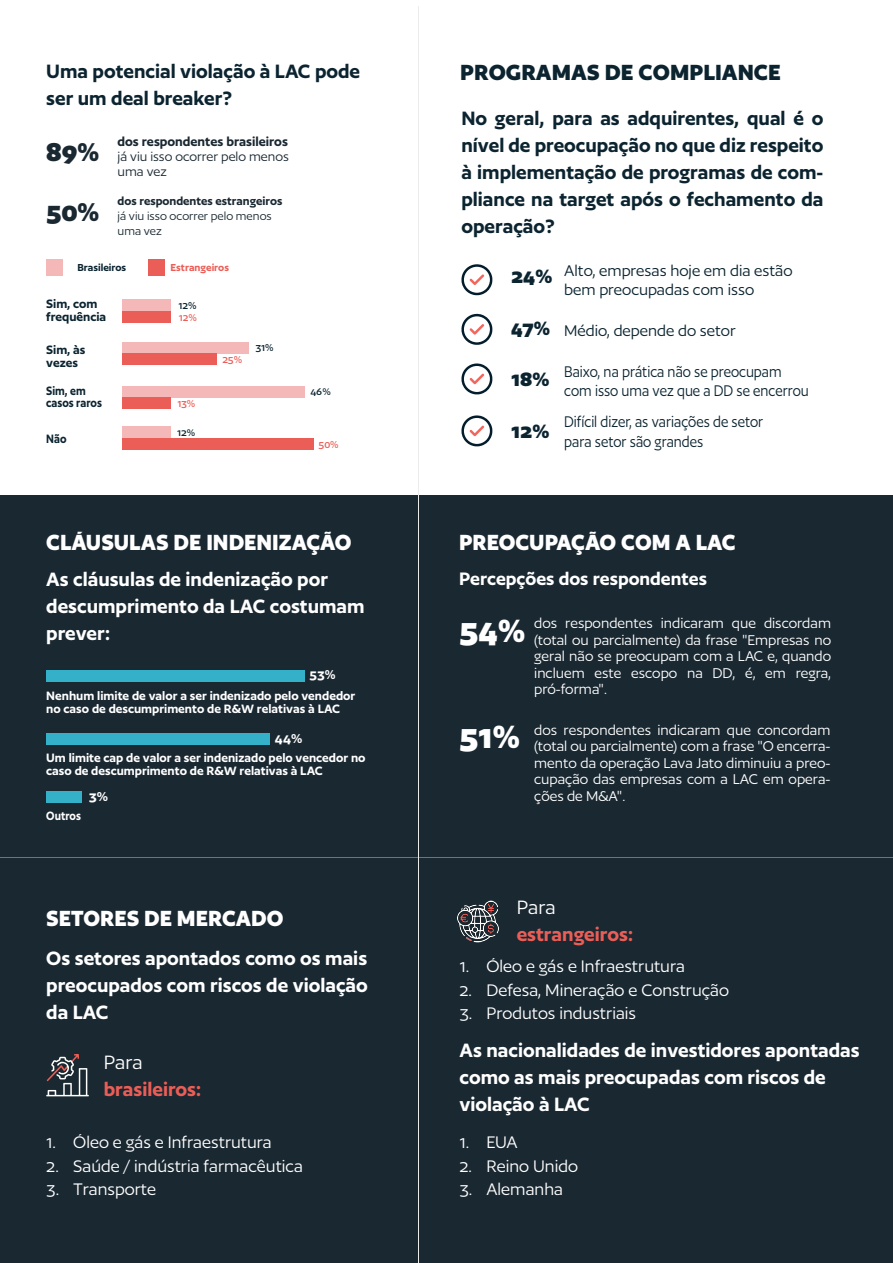
<style>
.page{position:relative;width:893px;height:1263px;background:#fff}
.page>*{position:absolute;margin:0;border:0;box-sizing:border-box;transform-origin:0 0}
.t1{font:700 37.5px "Author";color:#fff}
.t2{font:700 30px "Author";color:#1a2831}
.t3{font:700 25.5px "Author";color:#fff}
.t4{font:700 25.5px "Author";color:#0b2430}
.t5{font:600 22.5px/27px "Author";color:#fff}
.t6{font:600 22.5px/27px "Author";color:#0b2430;text-align:justify}
.t7{font:600 22.5px "Author";color:#eb5e57}
.t8{font:700 22.5px "Author";color:#0b2430;scale:1.04 1}
.t9{font:22.5px "Author";color:#fff}
.t10{font:600 21px "Author";color:#fff}
.t11{font:19.5px "Author";color:#fff}
.t12{font:18px/19.5px "Author";color:#0b2430;scale:.88 1}
.t13{font:18px/19.5px "Author";color:#0b2430}
.t14{font:16.5px/16.5px "Author";color:#fff;text-align:justify}
.t15{font:15px/15px "Author";color:#1a2831}
.t16{font:600 15px "Author";color:#1a2831}
.t17{font:600 15px "Author";color:#fff;scale:1.04 1}
.t18{font:600 15px "Author";color:#fff}
.t19{font:600 14.1px/12.9px "Author";color:#fff}
.t20{font:600 14.1px/12.9px "Author";color:#0b2430}
.t21{font:600 14.1px/11.7px "Author";color:#0b2430;scale:.88 1}
.t22{font:600 14.1px "Author";color:#fff;scale:.88 1}
.t23{font:13.5px/15px "Author";color:#1a2831}
.t24{font:600 13.5px "Author";color:#1a2831}
.t25{font:600 11.85px "Author";color:#eb5e57}
.t26{font:600 11.85px "Author";color:#0b2430}
.t27{font:500 11.85px "Author";color:#eb5e57}
.t28{font:500 11.85px "Author";color:#0b2430}
.t29{font:500 11.55px "Author";color:#eb5e57}
.t30{font:500 11.25px "Author";color:#0b2430;scale:1.04 1}
.s1{font-weight:700;font-size:22.5px}
</style>
<div class="page">
<div style="left:0;top:495px;width:893px;height:768px;background:#1a2831"></div>
<div style="left:122px;top:299px;width:49px;height:12px;background:#f3b8b7"></div>
<div style="left:122px;top:342px;width:127px;height:11px;background:#f3b8b7"></div>
<div style="left:122px;top:386px;width:182px;height:11px;background:#f3b8b7"></div>
<div style="left:122px;top:311px;width:49px;height:12px;background:#eb5e57"></div>
<div style="left:122px;top:353px;width:94px;height:12px;background:#eb5e57"></div>
<div style="left:122px;top:397px;width:49px;height:12px;background:#eb5e57"></div>
<div style="left:123px;top:426px;width:48px;height:12px;background:#f3b8b7"></div>
<div style="left:123px;top:438px;width:191px;height:12px;background:#eb5e57"></div>
<div style="left:46px;top:259px;width:17px;height:16px;background:#f3b8b7"></div>
<div style="left:149px;top:259px;width:16px;height:16px;background:#eb5e57"></div>
<div style="left:46px;top:670px;width:259px;height:12px;background:#35b0c9"></div>
<div style="left:46px;top:733px;width:224px;height:12px;background:#35b0c9"></div>
<div style="left:46px;top:791px;width:36px;height:11px;background:#35b0c9"></div>
<hr style="left:418px;top:6px;width:1px;height:1257px;background:#ebebeb">
<svg style="left:46px;top:1054px;width:43px;height:42px"></svg>
<svg style="left:461px;top:264px;width:31px;height:31px"></svg>
<svg style="left:461px;top:314px;width:31px;height:31px"></svg>
<svg style="left:461px;top:363px;width:31px;height:31px"></svg>
<svg style="left:461px;top:415px;width:31px;height:31px"></svg>
<img style="left:457px;top:901px;width:42px;height:41px">
<hr style="left:0;top:857px;width:893px;height:1px;background:#ebebeb">
<h3 class="t6" style="left:46px;top:57px;width:315px">Uma potencial violação à LAC pode</h3>
<h3 class="t4" style="left:460px;top:59px;width:322px">PROGRAMAS DE COMPLIANCE</h3>
<h3 class="t6" style="left:46px;top:84px;width:188px">ser um deal breaker?</h3>
<h2 class="t2" style="left:46px;top:136px;width:54px">89%</h2>
<h3 class="t6" style="left:461px;top:104px;width:363px">No geral, para as adquirentes, qual é o nível de preocupação no que diz respeito à implementação de programas de com&shy;pliance na target após o fechamento da operação?</h3>
<p class="t16" style="left:118px;top:133px;width:172px">dos respondentes brasileiros</p>
<p class="t15" style="left:118px;top:148px;width:173px">já viu isso ocorrer pelo menos uma vez</p>
<p class="t24" style="left:118px;top:194px;width:166px">dos respondentes estrangeiros</p>
<p class="t23" style="left:118px;top:208px;width:156px">já viu isso ocorrer pelo menos uma vez</p>
<h2 class="t2" style="left:46px;top:196px;width:54px">50%</h2>
<p class="t26" style="left:78px;top:261px;width:50px">Brasileiros</p>
<p class="t25" style="left:171px;top:261px;width:60px">Estrangeiros</p>
<p class="t13" style="left:564px;top:260px;width:230px">Alto, empresas hoje em dia estão bem preocupadas com isso</p>
<h3 class="t8" style="left:511px;top:264px;width:41px">24%</h3>
<p class="t13" style="left:511px;top:321px;width:226px"><span class="s1">47%</span> Médio, depende do setor</p>
<p class="t12" style="left:564px;top:362px;width:279px">Baixo, na prática não se preocupam com isso uma vez que a DD se encerrou</p>
<p class="t20" style="left:46px;top:298px;width:61px">Sim, com frequência</p>
<p class="t28" style="left:179px;top:299px;width:20px">12%</p>
<p class="t20" style="left:46px;top:343px;width:41px">Sim, às vezes</p>
<p class="t28" style="left:256px;top:341px;width:20px">31%</p>
<p class="t21" style="left:46px;top:385px;width:65px">Sim, em casos raros</p>
<p class="t30" style="left:310px;top:386px;width:21px">46%</p>
<p class="t29" style="left:179px;top:311px;width:20px">12%</p>
<p class="t27" style="left:222px;top:354px;width:21px">25%</p>
<h3 class="t8" style="left:511px;top:368px;width:38px">18%</h3>
<p class="t27" style="left:177px;top:398px;width:19px">13%</p>
<p class="t21" style="left:46px;top:433px;width:24px">Não</p>
<p class="t30" style="left:177px;top:427px;width:19px">12%</p>
<p class="t27" style="left:319px;top:438px;width:22px">50%</p>
<h3 class="t3" style="left:46px;top:528px;width:307px">CLÁUSULAS DE INDENIZAÇÃO</h3>
<h3 class="t5" style="left:46px;top:566px;width:320px">As cláusulas de indenização por descumprimento da LAC costumam prever:</h3>
<p class="t18" style="left:310px;top:667px;width:27px">53%</p>
<p class="t19" style="left:46px;top:689px;width:310px">Nenhum limite de valor a ser indenizado pelo vendedor no caso de descumprimento de R&amp;W relativas à LAC</p>
<p class="t19" style="left:46px;top:751px;width:321px">Um limite cap de valor a ser indenizado pelo vencedor no caso de descumprimento de R&amp;W relativas à LAC</p>
<p class="t17" style="left:275px;top:731px;width:28px">44%</p>
<p class="t22" style="left:46px;top:808px;width:41px">Outros</p>
<p class="t17" style="left:89px;top:788px;width:20px">3%</p>
<h3 class="t3" style="left:46px;top:905px;width:239px">SETORES DE MERCADO</h3>
<h3 class="t5" style="left:46px;top:944px;width:323px;text-align:justify">Os setores apontados como os mais preocupados com riscos de violação da LAC</h3>
<h3 class="t9" style="left:104px;top:1051px;width:41px">Para</h3>
<h3 class="t7" style="left:104px;top:1078px;width:99px">brasileiros:</h3>
<p class="t11" style="left:46px;top:1132px;width:227px">1. Óleo e gás e Infraestrutura</p>
<p class="t11" style="left:46px;top:1156px;width:258px">2. Saúde / indústria farmacêutica</p>
<p class="t11" style="left:46px;top:1179px;width:111px">3. Transporte</p>
<h3 class="t8" style="left:511px;top:420px;width:38px">12%</h3>
<p class="t12" style="left:564px;top:412px;width:228px">Difícil dizer, as variações de setor para setor são grandes</p>
<h3 class="t3" style="left:459px;top:528px;width:278px">PREOCUPAÇÃO COM A LAC</h3>
<p class="t10" style="left:459px;top:568px;width:249px">Percepções dos respondentes</p>
<h1 class="t1" style="left:459px;top:610px;width:68px">54%</h1>
<p class="t14" style="left:534px;top:615px;width:298px">dos respondentes indicaram que discordam (total ou parcialmente) da frase "Empresas no geral não se preocupam com a LAC e, quando incluem este escopo na DD, é, em regra, pró-forma".</p>
<h1 class="t1" style="left:459px;top:717px;width:62px">51%</h1>
<p class="t14" style="left:534px;top:721px;width:298px">dos respondentes indicaram que concordam (total ou parcialmente) com a frase "O encerra&shy;mento da operação Lava Jato diminuiu a preo&shy;cupação das empresas com a LAC em opera&shy;ções de M&amp;A".</p>
<h3 class="t9" style="left:517px;top:896px;width:41px">Para</h3>
<h3 class="t7" style="left:517px;top:923px;width:118px">estrangeiros:</h3>
<p class="t11" style="left:459px;top:957px;width:227px">1. Óleo e gás e Infraestrutura</p>
<p class="t11" style="left:459px;top:980px;width:271px">2. Defesa, Mineração e Construção</p>
<p class="t11" style="left:459px;top:1003px;width:178px">3. Produtos industriais</p>
<h3 class="t5" style="left:459px;top:1036px;width:402px">As nacionalidades de investidores apontadas como as mais preocupadas com riscos de violação à LAC</h3>
<p class="t11" style="left:459px;top:1132px;width:60px">1. EUA</p>
<p class="t11" style="left:459px;top:1156px;width:120px">2. Reino Unido</p>
<p class="t11" style="left:459px;top:1179px;width:105px">3. Alemanha</p>
</div>
